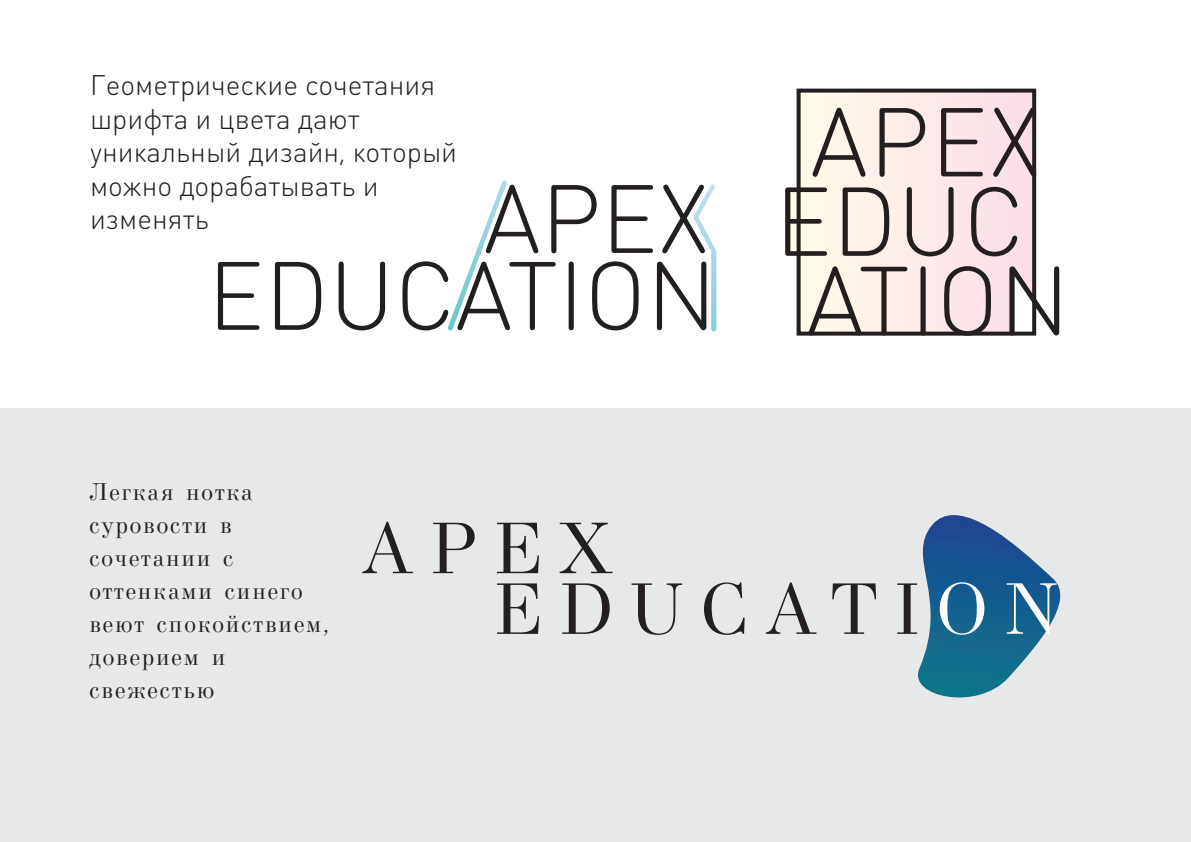
<style>
.page{position:relative;width:1191px;height:842px;background:#fff}
.page>*{position:absolute;margin:0;border:0;box-sizing:border-box;transform-origin:0 0}
.t1{font:300 96px/158.7px "DIN Round Pro";color:#231f20}
.t2{font:300 95.3px "DIN Round Pro";color:#231f20}
.t3{font:72px "New Standard Old";letter-spacing:.2em;color:#231f20}
.t4{font:300 28px/33.6px "DIN Round Pro";color:#231f20}
.t5{font:24px/33px "New Standard Old";letter-spacing:.05em;color:#231f20}
.s1{font-size:96px}
.s2{color:#fff}
</style>
<div class="page">
<div style="left:0;top:408px;width:1191px;height:434px;background:#e7e8e9"></div>
<svg style="left:447px;top:181px;width:60px;height:150px"></svg>
<svg style="left:693px;top:185px;width:23px;height:146px"></svg>
<svg style="left:788px;top:94px;width:243px;height:237px;background:#fdedea"></svg>
<div style="left:796px;top:89px;width:240px;height:247px;border:4px solid #231f20"></div>
<svg style="left:918px;top:515px;width:143px;height:183px"></svg>
<p class="t4" style="left:90px;top:67px;width:369px">Геометрические сочетания шрифта и цвета дают уникальный дизайн, который можно дорабатывать и изменять</p>
<h1 class="t1" style="left:806px;top:60px;width:265px">APEX<br>ATION</h1>
<h2 class="t2" style="left:483px;top:156px;width:543px">APEX <span class="s1">EDUC</span></h2>
<h2 class="t2" style="left:207px;top:233px;width:511px">EDUCATION</h2>
<p class="t5" style="left:89px;top:474px;width:242px">Легкая нотка суровости в сочетании с оттенками синего веют спокойствием, доверием и свежестью</p>
<h3 class="t3" style="left:360px;top:499px;width:255px">APEX</h3>
<h3 class="t3" style="left:491px;top:560px;width:570px">EDUCATI<span class="s2">ON</span></h3>
</div>
